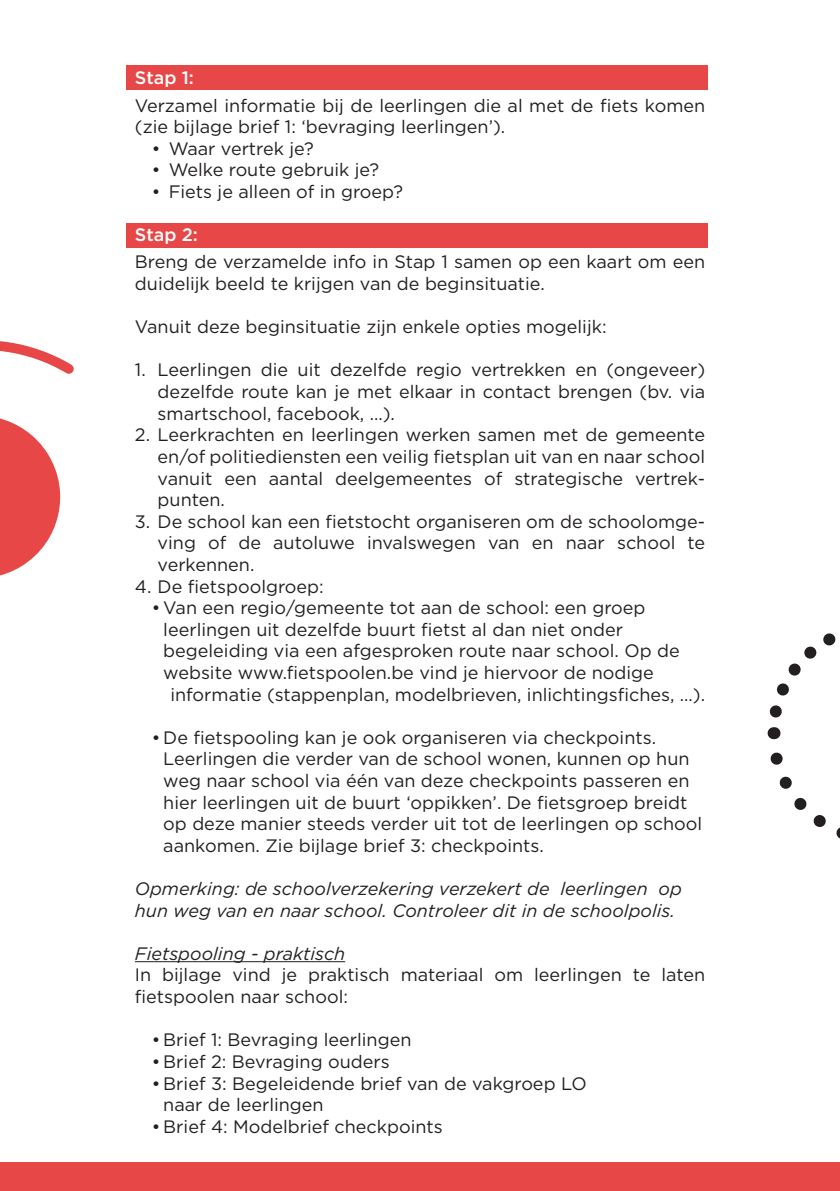
<style>
.page{position:relative;width:840px;height:1191px;background:#fff}
.page>*{position:absolute;margin:0;border:0;box-sizing:border-box;transform-origin:0 0}
.t1{font:18px/21.6px "Gotham";color:#231f20}
.t2{font:italic 18px/21.6px "Gotham";color:#231f20}
.t3{font:500 18px "Gotham";color:#fff}
</style>
<div class="page">
<svg style="left:0;top:341px;width:74px;height:235px"></svg>
<div style="left:0;top:1162px;width:839px;height:29px;background:#e74847"></div>
<svg style="left:767px;top:633px;width:73px;height:206px"></svg>
<div style="left:127px;top:223px;width:580px;height:25px;background:#e74847"></div>
<div style="left:127px;top:65px;width:580px;height:25px;background:#e74847"></div>
<hr style="left:135px;top:961px;width:210px;height:1px;background:#231f20">
<p class="t3" style="left:135px;top:66px;width:61px">Stap 1:</p>
<p class="t1" style="left:135px;top:94px;width:571px">Verzamel informatie bij de leerlingen die al met de fiets komen (zie bijlage brief 1: ‘bevraging leerlingen’).</p>
<p class="t1" style="left:152px;top:137px;width:163px">• Waar vertrek je?</p>
<p class="t1" style="left:152px;top:159px;width:229px">• Welke route gebruik je?</p>
<p class="t1" style="left:152px;top:180px;width:253px">• Fiets je alleen of in groep?</p>
<p class="t3" style="left:135px;top:223px;width:64px">Stap 2:</p>
<p class="t1" style="left:135px;top:251px;width:571px">Breng de verzamelde info in Stap 1 samen op een kaart om een duidelijk beeld te krijgen van de beginsituatie.</p>
<p class="t1" style="left:135px;top:316px;width:473px">Vanuit deze beginsituatie zijn enkele opties mogelijk:</p>
<p class="t1" style="left:157px;top:359px;width:549px;text-align:justify;text-indent:-23px">1. Leerlingen die uit dezelfde regio vertrekken en (ongeveer) dezelfde route kan je met elkaar in contact brengen (bv. via smartschool, facebook, …).</p>
<p class="t1" style="left:157px;top:424px;width:548px;text-align:justify;text-indent:-23px">2. Leerkrachten en leerlingen werken samen met de gemeente en/of politiediensten een veilig fietsplan uit van en naar school vanuit een aantal deelgemeentes of strategische vertrek&shy;punten.</p>
<p class="t1" style="left:157px;top:510px;width:548px;text-align:justify;text-indent:-23px">3. De school kan een fietstocht organiseren om de schoolomge&shy;ving of de autoluwe invalswegen van en naar school te verkennen.</p>
<p class="t1" style="left:135px;top:575px;width:190px">4. De fietspoolgroep:</p>
<p class="t1" style="left:152px;top:596px;width:495px">• Van een regio/gemeente tot aan de school: een groep</p>
<p class="t1" style="left:163px;top:618px;width:461px">leerlingen uit dezelfde buurt fietst al dan niet onder</p>
<p class="t1" style="left:163px;top:640px;width:517px">begeleiding via een afgesproken route naar school. Op de</p>
<p class="t1" style="left:163px;top:661px;width:492px">website www.fietspoolen.be vind je hiervoor de nodige</p>
<p class="t1" style="left:170px;top:683px;width:536px">informatie (stappenplan, modelbrieven, inlichtingsfiches, …).</p>
<p class="t1" style="left:163px;top:726px;width:540px;text-indent:-11px">•De fietspooling kan je ook organiseren via checkpoints.<br>Leerlingen die verder van de school wonen, kunnen op hun weg naar school via één van deze checkpoints passeren en hier leerlingen uit de buurt ‘oppikken’. De fietsgroep breidt op deze manier steeds verder uit tot de leerlingen op school aankomen. Zie bijlage brief 3: checkpoints.</p>
<p class="t2" style="left:135px;top:877px;width:548px">Opmerking: de schoolverzekering verzekert de leerlingen op hun weg van en naar school. Controleer dit in de schoolpolis.</p>
<p class="t2" style="left:135px;top:942px;width:212px">Fietspooling - praktisch</p>
<p class="t1" style="left:135px;top:964px;width:571px">In bijlage vind je praktisch materiaal om leerlingen te laten fietspoolen naar school:</p>
<p class="t1" style="left:152px;top:1028px;width:261px">• Brief 1: Bevraging leerlingen</p>
<p class="t1" style="left:152px;top:1050px;width:239px">• Brief 2: Bevraging ouders</p>
<p class="t1" style="left:163px;top:1072px;width:424px;text-indent:-11px">• Brief 3: Begeleidende brief van de vakgroep LO naar de leerlingen</p>
<p class="t1" style="left:152px;top:1115px;width:292px">• Brief 4: Modelbrief checkpoints</p>
</div>
